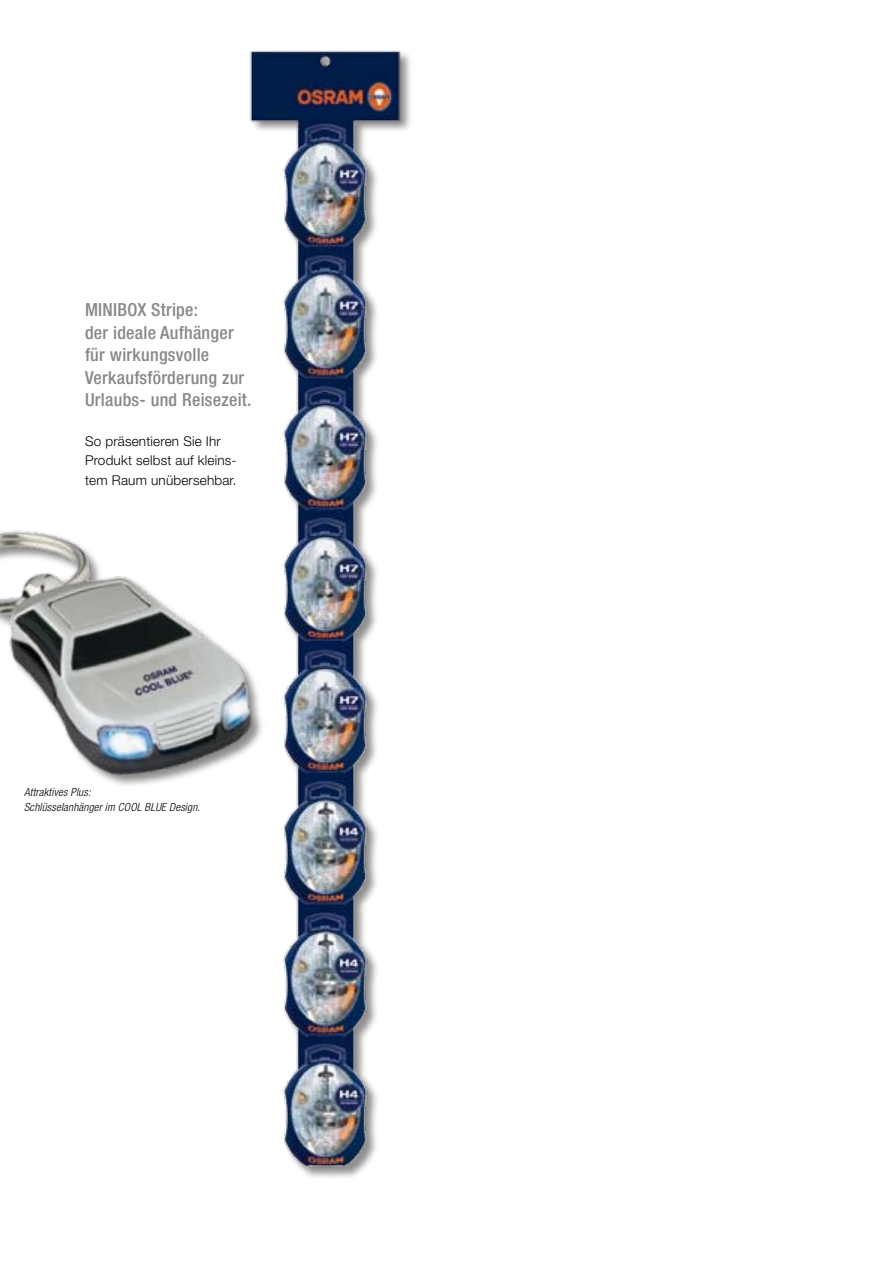
<style>
.page{position:relative;width:893px;height:1263px;background:#fff}
.page>*{position:absolute;margin:0;border:0;box-sizing:border-box;transform-origin:0 0}
.t1{font:500 condensed 18px/22.5px "Helvetica Neue";letter-spacing:.015em;color:#878889}
.t2{font:300 13.5px/19.8px "Helvetica Neue";letter-spacing:.015em;color:#000}
.t3{font:italic 300 condensed 11.25px/15px "Helvetica Neue";letter-spacing:.015em;color:#000}
</style>
<div class="page">
<img style="left:0;top:530px;width:224px;height:255px">
<img style="left:224px;top:51px;width:186px;height:1122px">
<p class="t1" style="left:85px;top:298px;width:168px">MINIBOX Stripe:<br>der ideale Aufhänger für wirkungsvolle<br>Verkaufsförderung zur<br>Urlaubs- und Reisezeit.</p>
<p class="t2" style="left:85px;top:430px;width:153px">So präsentieren Sie Ihr<br>Produkt selbst auf kleins&shy;tem Raum unübersehbar.</p>
<p class="t3" style="left:24px;top:784px;width:178px">Attraktives Plus:<br>Schlüsselanhänger im COOL BLUE Design.</p>
</div>
